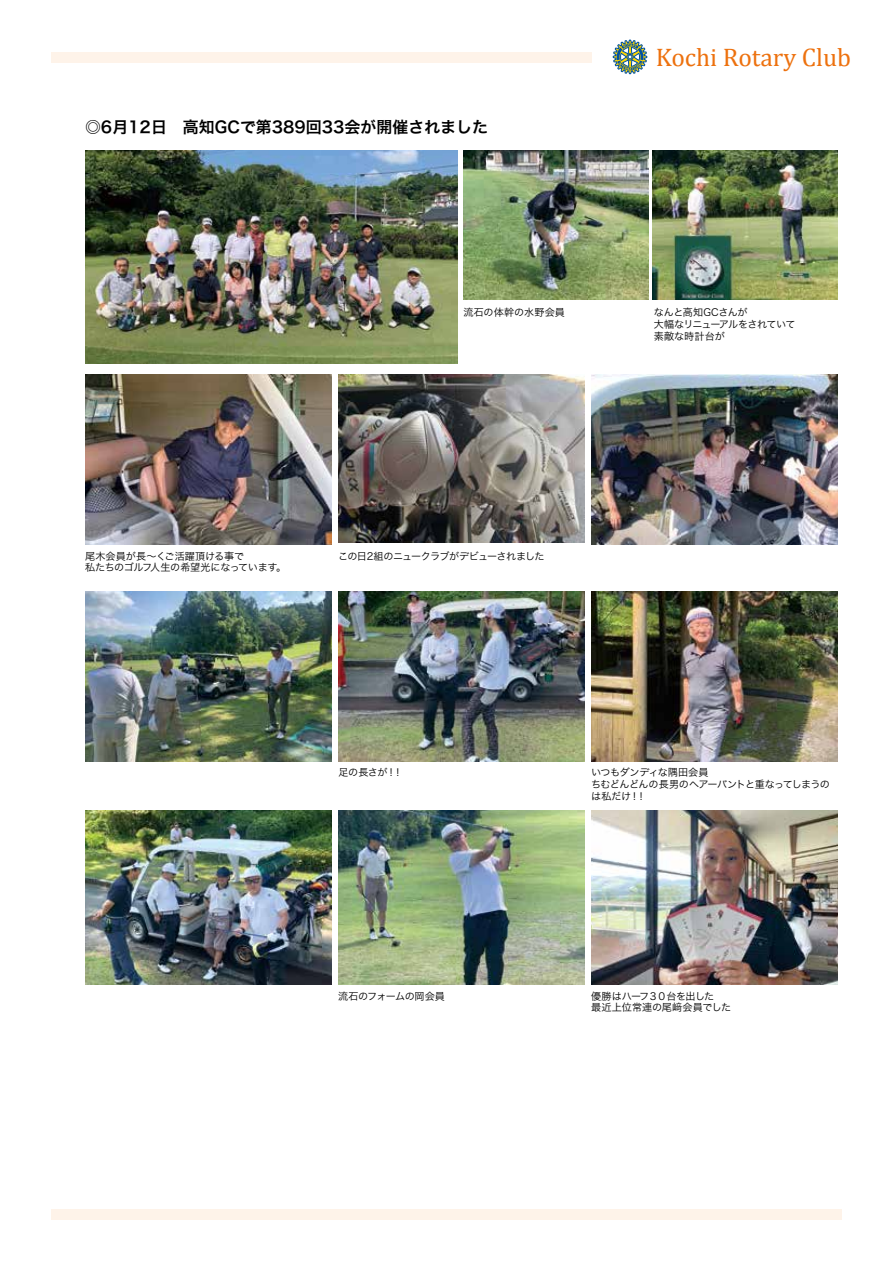
<style>
.page{position:relative;width:893px;height:1263px;background:#fff}
.page>*{position:absolute;margin:0;border:0;box-sizing:border-box;transform-origin:0 0}
.t1{font:25.5px "Cambria";color:#ed710e}
.t2{font:15.9px "Hira Kaku Pro W6";color:#000}
.t3{font:10.05px/11.7px "Hira Kaku Pro W3";letter-spacing:-.04em;color:#000}
.t4{font:10.05px/11.7px "Hira Kaku Pro W3";letter-spacing:-.02em;color:#000}
.t5{font:10.05px "Hira Kaku Pro W3";letter-spacing:.01em;color:#000}
</style>
<div class="page">
<div style="left:51px;top:1209px;width:791px;height:10px;background:#fef3e9"></div>
<div style="left:51px;top:52px;width:540px;height:11px;background:#fef3e9"></div>
<svg style="left:613px;top:39px;width:35px;height:36px"></svg>
<img style="left:85px;top:374px;width:247px;height:170px">
<img style="left:85px;top:591px;width:247px;height:170px">
<img style="left:85px;top:810px;width:247px;height:174px">
<img style="left:338px;top:374px;width:247px;height:168px">
<img style="left:338px;top:591px;width:247px;height:170px">
<img style="left:338px;top:810px;width:247px;height:174px">
<img style="left:591px;top:374px;width:247px;height:170px">
<img style="left:591px;top:591px;width:247px;height:170px">
<img style="left:591px;top:810px;width:247px;height:174px">
<img style="left:85px;top:151px;width:372px;height:213px">
<img style="left:653px;top:151px;width:185px;height:149px">
<img style="left:463px;top:151px;width:185px;height:149px">
<h2 class="t2" style="left:85px;top:113px;width:405px">◎6月12日　高知GCで第389回33会が開催されました</h2>
<h1 class="t1" style="left:656px;top:42px;width:197px">Kochi Rotary Club</h1>
<p class="t5" style="left:463px;top:303px;width:103px">流石の体幹の水野会員</p>
<p class="t3" style="left:654px;top:306px;width:143px">なんと高知GCさんが<br>大幅なリニューアルをされていて素敵な時計台が</p>
<p class="t4" style="left:85px;top:549px;width:203px">尾木会員が長～くご活躍頂ける事で<br>私たちのゴルフ人生の希望光になっています。</p>
<p class="t3" style="left:338px;top:549px;width:208px">この日2組のニュークラブがデビューされました</p>
<p class="t3" style="left:338px;top:766px;width:66px">足の長さが！！</p>
<p class="t3" style="left:591px;top:766px;width:240px">いつもダンディな隅田会員<br>ちむどんどんの長男のヘアーバントと重なってしまうのは私だけ！！</p>
<p class="t3" style="left:338px;top:989px;width:108px">流石のフォームの岡会員</p>
<p class="t3" style="left:591px;top:989px;width:142px">優勝はハーフ３０台を出した<br>最近上位常連の尾﨑会員でした</p>
</div>
